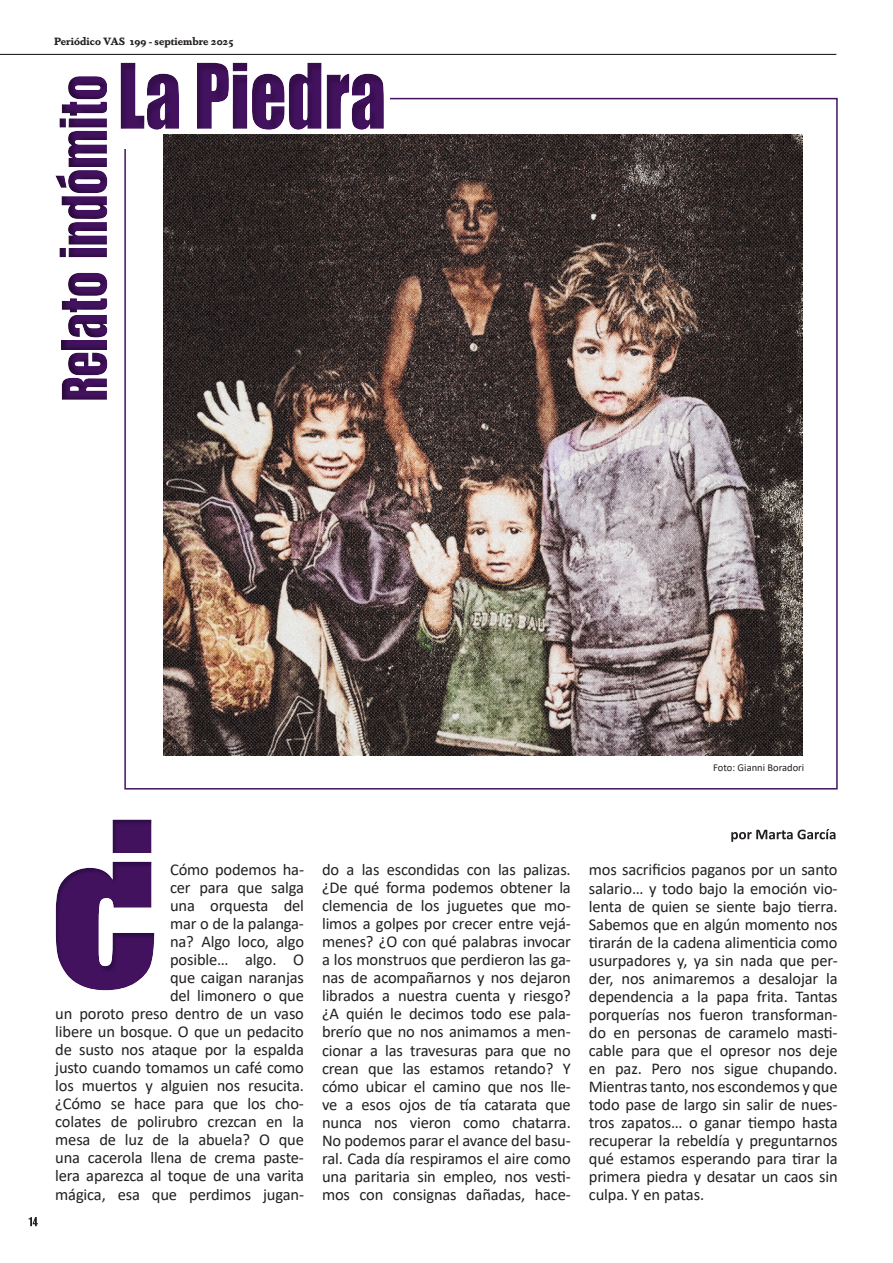
<style>
.page{position:relative;width:893px;height:1263px;background:#fff}
.page>*{position:absolute;margin:0;border:0;box-sizing:border-box;transform-origin:0 0}
.t1{font:211.5px "Impact";color:#43125f}
.t2{font:83.55px "Impact";color:#43125f;scale:.86 1}
.t3{font:52.5px "Anton";letter-spacing:-.005em;color:#43125f}
.t4{font:16.5px/18px "Calibri";letter-spacing:-.01em;color:#231f20;text-align:justify}
.t5{font:700 10.5px "Dapifer";color:#231f20}
.t6{font:10.5px "Calibri";color:#231f20}
</style>
<div class="page">
<hr style="left:0;top:54px;width:836px;height:1px;background:#09080b">
<svg style="left:29px;top:1217px;width:9px;height:9px"></svg>
<svg style="left:731px;top:829px;width:104px;height:13px"></svg>
<div style="left:32px;top:18px;width:93px;height:398px;background:#231f20;opacity:.42"></div>
<div style="left:107px;top:30px;width:381px;height:127px;background:#231f20;opacity:.24"></div>
<img style="left:163px;top:135px;width:639px;height:620px">
<p class="t5" style="left:54px;top:34px;width:181px">Periódico VAS 199 - septiembre 2025</p>
<h3 class="t3" style="left:58px;top:402px;width:329px;rotate:-90deg">Relato indómito</h3>
<h2 class="t2" style="left:118px;top:31px;width:314px">La Piedra</h2>
<p class="t6" style="left:713px;top:760px;width:93px">Foto: Gianni Boradori</p>
<h1 class="t1" style="left:52px;top:720px;width:113px">¿</h1>
<p class="t4" style="left:55px;top:860px;width:250px;text-align:right">Cómo podemos ha-<br>cer para que salga<br>una orquesta del<br>mar o de la palanga-<br>na? Algo loco, algo<br>posible… algo. O<br>que caigan naranjas<br>del limonero o que<br>un poroto preso dentro de un vaso libere un bosque. O que un pedacito de susto nos ataque por la espalda justo cuando tomamos un café como los muertos y alguien nos resucita. ¿Cómo se hace para que los cho&shy;colates de polirubro crezcan en la mesa de luz de la abuela? O que una cacerola llena de crema paste&shy;lera aparezca al toque de una varita mágica, esa que perdimos jugan-</p>
<p class="t4" style="left:322px;top:860px;width:250px">do a las escondidas con las palizas. ¿De qué forma podemos obtener la clemencia de los juguetes que mo&shy;limos a golpes por crecer entre vejá&shy;menes? ¿O con qué palabras invocar a los monstruos que perdieron las ga&shy;nas de acompañarnos y nos dejaron librados a nuestra cuenta y riesgo? ¿A quién le decimos todo ese pala&shy;brerío que no nos animamos a men&shy;cionar a las travesuras para que no crean que las estamos retando? Y cómo ubicar el camino que nos lle&shy;ve a esos ojos de tía catarata que nunca nos vieron como chatarra.<br>No podemos parar el avance del basu&shy;ral. Cada día respiramos el aire como una paritaria sin empleo, nos vesti&shy;mos con consignas dañadas, hace-</p>
<p class="t4" style="left:589px;top:860px;width:250px">mos sacrificios paganos por un santo salario… y todo bajo la emoción vio&shy;lenta de quien se siente bajo tierra.<br>Sabemos que en algún momento nos tirarán de la cadena alimenticia como usurpadores y, ya sin nada que per&shy;der, nos animaremos a desalojar la dependencia a la papa frita. Tantas porquerías nos fueron transforman&shy;do en personas de caramelo masti&shy;cable para que el opresor nos deje en paz. Pero nos sigue chupando.<br>Mientras tanto, nos escondemos y que todo pase de largo sin salir de nues&shy;tros zapatos… o ganar tiempo hasta recuperar la rebeldía y preguntarnos qué estamos esperando para tirar la primera piedra y desatar un caos sin culpa. Y en patas.</p>
</div>
